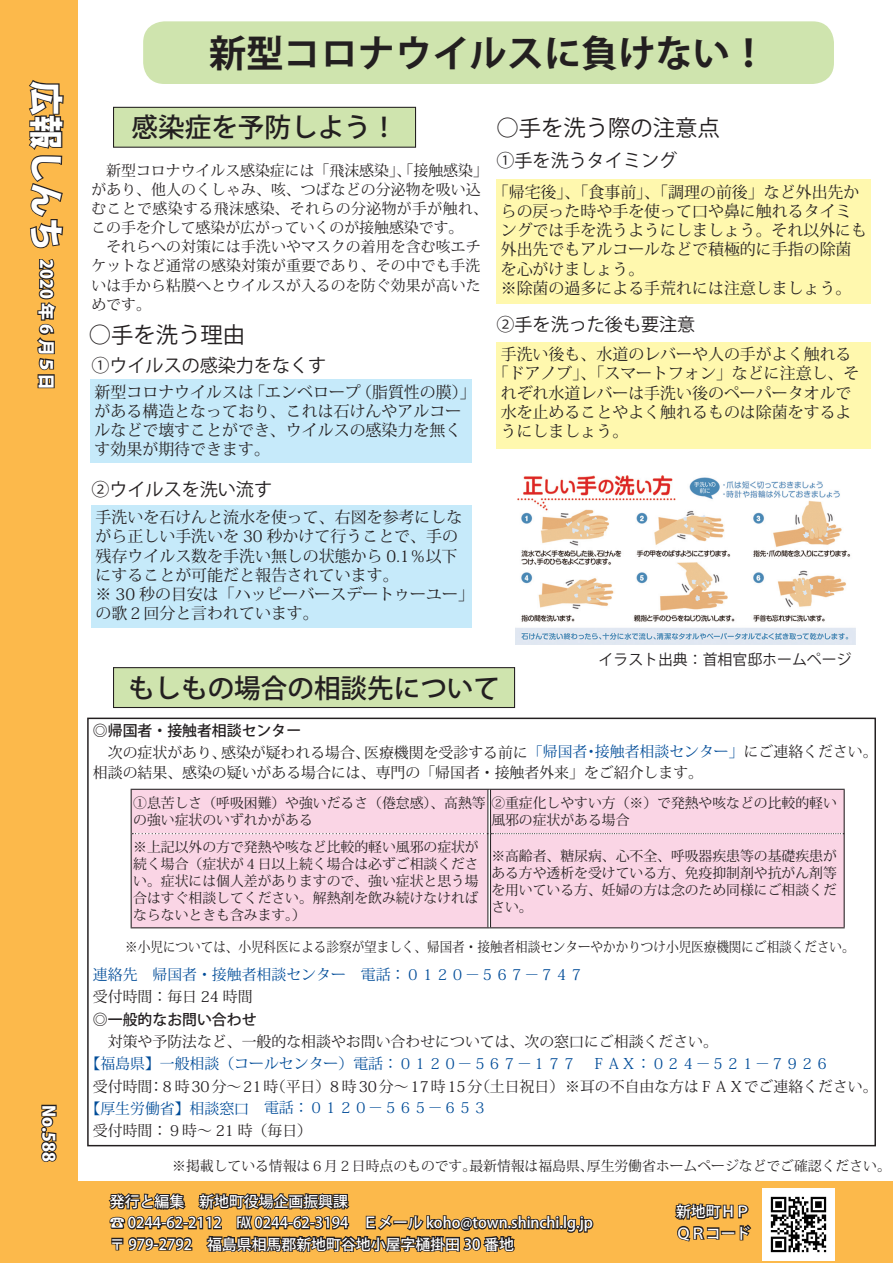
<style>
.page{position:relative;width:893px;height:1263px;background:#fff}
.page>*{position:absolute;margin:0;border:0;box-sizing:border-box;transform-origin:0 0}
.t1{font:700 37.2px "Koz Go Pro";color:#231f20}
.t2{font:800 34.05px "Koz Go Pro";color:#fff}
.t3{font:500 26.55px "Koz Go Pro";color:#231f20}
.t4{font:22.35px "Koz Go Pro";color:#231f20}
.t5{font:18px "Koz Go Pro";color:#231f20}
.t6{font:800 16.95px "Koz Go Pro";color:#fff}
.t7{font:15.9px/19.2px "Koz Min Pro";color:#231f20}
.t8{font:14.85px/19.2px "Koz Min Pro";color:#231f20}
.t9{font:14.85px "Koz Min Pro";color:#014c98}
.t10{font:500 14.85px/21.3px "Koz Go Pro";color:#fff}
.t11{font:500 14.85px "Koz Go Pro";color:#231f20}
.t12{font:14.85px "Koz Go Pro";color:#231f20}
.t13{font:13.8px/17px "Koz Min Pro";color:#231f20;text-align:justify}
.t14{font:13.8px "Koz Min Pro";color:#231f20;scale:.91 1}
.s1{color:#231f20}
.s2{color:#014c98}
</style>
<div class="page">
<div style="left:77px;top:1182px;width:816px;height:81px;background:#fcb94b"></div>
<div style="left:0;top:0;width:78px;height:1263px;background:#fcb94b"></div>
<svg style="left:28px;top:80px;width:36px;height:169px"></svg>
<svg style="left:37px;top:259px;width:19px;height:130px"></svg>
<svg style="left:41px;top:1104px;width:16px;height:58px"></svg>
<svg style="left:106px;top:1181px;width:488px;height:72px"></svg>
<svg style="left:674px;top:1203px;width:78px;height:39px"></svg>
<img style="left:762px;top:1188px;width:73px;height:72px">
<div style="left:143px;top:21px;width:691px;height:63px;background:#cfe4ae;border-radius:21px"></div>
<div style="left:114px;top:107px;width:302px;height:40px;background:#cfe4ae"></div>
<div style="left:113px;top:107px;width:303px;height:41px;border:1px solid #231f20"></div>
<img style="left:515px;top:476px;width:340px;height:169px">
<div style="left:114px;top:668px;width:401px;height:39px;background:#cfe4ae"></div>
<div style="left:113px;top:667px;width:402px;height:41px;border:1px solid #231f20"></div>
<div style="left:132px;top:790px;width:712px;height:137px;background:#fad5e5"></div>
<hr style="left:488px;top:790px;width:3px;height:44px;background:#fff">
<hr style="left:488px;top:834px;width:3px;height:93px;background:#fff">
<hr style="left:131px;top:789px;width:358px;height:1px;background:#231f20">
<hr style="left:131px;top:790px;width:1px;height:44px;background:#231f20">
<hr style="left:489px;top:789px;width:356px;height:1px;background:#231f20">
<hr style="left:844px;top:790px;width:1px;height:44px;background:#231f20">
<hr style="left:844px;top:834px;width:1px;height:93px;background:#231f20">
<hr style="left:489px;top:927px;width:356px;height:1px;background:#231f20">
<hr style="left:131px;top:834px;width:1px;height:93px;background:#231f20">
<hr style="left:131px;top:927px;width:358px;height:1px;background:#231f20">
<hr style="left:488px;top:790px;width:1px;height:44px;background:#231f20">
<hr style="left:490px;top:790px;width:1px;height:44px;background:#231f20">
<hr style="left:488px;top:834px;width:1px;height:93px;background:#231f20">
<hr style="left:490px;top:834px;width:1px;height:93px;background:#231f20">
<svg style="left:132px;top:833px;width:712px;height:1px"></svg>
<div style="left:90px;top:379px;width:382px;height:84px;background:#c6eafa"></div>
<div style="left:91px;top:505px;width:381px;height:122px;background:#c6eafa"></div>
<div style="left:496px;top:180px;width:375px;height:124px;background:#fff8ae"></div>
<div style="left:496px;top:342px;width:375px;height:107px;background:#fff8ae"></div>
<h2 class="t2" style="left:68px;top:81px;width:172px;rotate:90deg">広報しんち</h2>
<p class="t6" style="left:57px;top:259px;width:132px;rotate:90deg">2020 年 6 月５日</p>
<p class="t6" style="left:60px;top:1104px;width:58px;rotate:90deg">No.588</p>
<h1 class="t1" style="left:209px;top:29px;width:560px">新型コロナウイルスに負けない!</h1>
<h3 class="t3" style="left:132px;top:111px;width:267px">感染症を予防しよう!</h3>
<p class="t8" style="left:91px;top:160px;width:398px;text-indent:15px">新型コロナウイルス感染症には「飛沫感染」、「接触感染「があり、他人のくしゃみ、咳、つばなどの分泌物を吸い込むことで感染する飛沫感染、それらの分泌物が手が触れ、この手を介して感染が広がっていくのが接触感染です。<br>　それらへの対策には手洗いやマスクの着用を含む咳エチケットなど通常の感染対策が重要であり、その中でも手洗いは手から粘膜へとウイルスが入るのを防ぐ効果が高いためです。</p>
<h3 class="t4" style="left:89px;top:320px;width:158px">○手を洗う理由</h3>
<p class="t5" style="left:91px;top:354px;width:236px">①ウイルスの感染力をなくす</p>
<p class="t7" style="left:249px;top:382px;width:113px">「エンベロープ</p>
<p class="t7" style="left:356px;top:382px;width:121px">（脂質性の膜「(</p>
<p class="t7" style="left:95px;top:382px;width:368px">新型コロナウイルスは<br>がある構造となっており、これは石けんやアルコールなどで壊すことができ、ウイルスの感染力を無くす効果が期待できます。</p>
<p class="t5" style="left:91px;top:478px;width:182px">②ウイルスを洗い流す</p>
<p class="t7" style="left:96px;top:507px;width:380px">手洗いを石けんと流水を使って、右図を参考にしながら正しい手洗いを 30 秒かけて行うことで、手の残存ウイルス数を手洗い無しの状態から 0.1％以下にすることが可能だと報告されています。<br>※ 30 秒の目安は「ハッピーバースデートゥーユー「の歌２回分と言われています。</p>
<h3 class="t4" style="left:496px;top:113px;width:225px">○手を洗う際の注意点</h3>
<p class="t5" style="left:496px;top:148px;width:182px">①手を洗うタイミング</p>
<p class="t7" style="left:501px;top:182px;width:368px;text-indent:-8px">「帰宅後」、「食事前」、「調理の前後」など外出先からの戻った時や手を使って口や鼻に触れるタイミングでは手を洗うようにしましょう。それ以外にも外出先でもアルコールなどで積極的に手指の除菌を心がけましょう。<br>※除菌の過多による手荒れには注意しましょう。</p>
<p class="t5" style="left:496px;top:312px;width:200px">②手を洗った後も要注意</p>
<p class="t7" style="left:501px;top:344px;width:352px">手洗い後も、水道のレバーや人の手がよく触れる</p>
<p class="t7" style="left:493px;top:363px;width:368px">「ドアノブ」、「スマートフォン」などに注意し、そ</p>
<p class="t7" style="left:501px;top:383px;width:352px">れぞれ水道レバーは手洗い後のペーパータオルで</p>
<p class="t7" style="left:501px;top:402px;width:352px">水を止めることやよく触れるものは除菌をするよ</p>
<p class="t7" style="left:501px;top:421px;width:129px">うにしましょう。</p>
<p class="t12" style="left:599px;top:650px;width:254px">イラスト出典：首相官邸ホームページ</p>
<h3 class="t3" style="left:128px;top:671px;width:374px">もしもの場合の相談先について</h3>
<p class="t11" style="left:93px;top:721px;width:210px">◎帰国者・接触者相談センター</p>
<p class="t9" style="left:595px;top:741px;width:284px">接触者相談センター」<span class="s1">にご連絡ください。</span></p>
<p class="t8" style="left:364px;top:742px;width:225px">医療機関を受診する前に<span class="s2">「帰国者</span></p>
<p class="t8" style="left:221px;top:742px;width:150px">感染が疑われる場合、</p>
<p class="t8" style="left:93px;top:742px;width:612px;line-height:20.2px;text-indent:15px">次の症状があり、<br>相談の結果、感染の疑いがある場合には、専門の「帰国者・接触者外来」をご紹介します。</p>
<p class="t9" style="left:584px;top:741px;width:16px">・</p>
<p class="t13" style="left:133px;top:794px;width:705px">①息苦しさ（呼吸困難）や強いだるさ（倦怠感）、高熱等 ②重症化しやすい方（※）で発熱や咳などの比較的軽いの強い症状のいずれかがある</p>
<p class="t13" style="left:491px;top:811px;width:140px">風邪の症状がある場合</p>
<p class="t13" style="left:133px;top:838px;width:347px">※上記以外の方で発熱や咳など比較的軽い風邪の症状が続く場合（症状が４日以上続く場合は必ずご相談ください。症状には個人差がありますので、強い症状と思う場合はすぐ相談してください。解熱剤を飲み続けなければならないときも含みます (。</p>
<p class="t13" style="left:491px;top:846px;width:347px">※高齢者、糖尿病、心不全、呼吸器疾患等の基礎疾患がある方や透析を受けている方、免疫抑制剤や抗がん剤等を用いている方、妊婦の方は念のため同様にご相談ください。</p>
<p class="t14" style="left:125px;top:937px;width:803px">※小児については、小児科医による診察が望ましく、帰国者・接触者相談センターやかかりつけ小児医療機関にご相談ください。</p>
<p class="t9" style="left:93px;top:964px;width:493px">連絡先　帰国者・接触者相談センター　電話：０１２０－５６７－７４７</p>
<p class="t8" style="left:93px;top:987px;width:161px">受付時間：毎日 24 時間</p>
<p class="t11" style="left:93px;top:1009px;width:165px">◎一般的なお問い合わせ</p>
<p class="t8" style="left:93px;top:1031px;width:627px">　対策や予防法など、一般的な相談やお問い合わせについては、次の窓口にご相談ください。</p>
<p class="t9" style="left:85px;top:1053px;width:746px">【福島県】一般相談（コールセンター）電話：０１２０－５６７－１７７　ＦＡＸ：０２４－５２１－７９２６</p>
<p class="t8" style="left:327px;top:1076px;width:552px">８時30分～17時15 （分土日祝日）※耳の不自由な方はＦＡＸでご連絡ください。</p>
<p class="t8" style="left:149px;top:1076px;width:183px">：８時30分～21 （時平日）</p>
<p class="t8" style="left:93px;top:1076px;width:61px">受付時間</p>
<p class="t9" style="left:85px;top:1097px;width:403px">【厚生労働省】相談窓口　電話：０１２０－５６５－６５３</p>
<p class="t8" style="left:93px;top:1120px;width:221px">受付時間：９時～ 21 時（毎日(</p>
<p class="t13" style="left:587px;top:1157px;width:306px">厚生労働省ホームページなどでご確認ください。</p>
<p class="t13" style="left:469px;top:1157px;width:126px">最新情報は福島県、</p>
<p class="t13" style="left:172px;top:1157px;width:306px">※掲載している情報は６月２日時点のものです。</p>
<p class="t10" style="left:110px;top:1192px;width:484px">発行と編集　新地町役場企画振興課<br>☎ 0244-62-2112　℻ 0244-62-3194　Ｅメール koho@town.shinchi l g. j p.〒 979-2792　福島県相馬郡新地町谷地小屋字樋掛田 30 番地</p>
<p class="t10" style="left:676px;top:1202px;width:76px">新地町ＨＰ<br>ＱＲコード</p>
</div>
